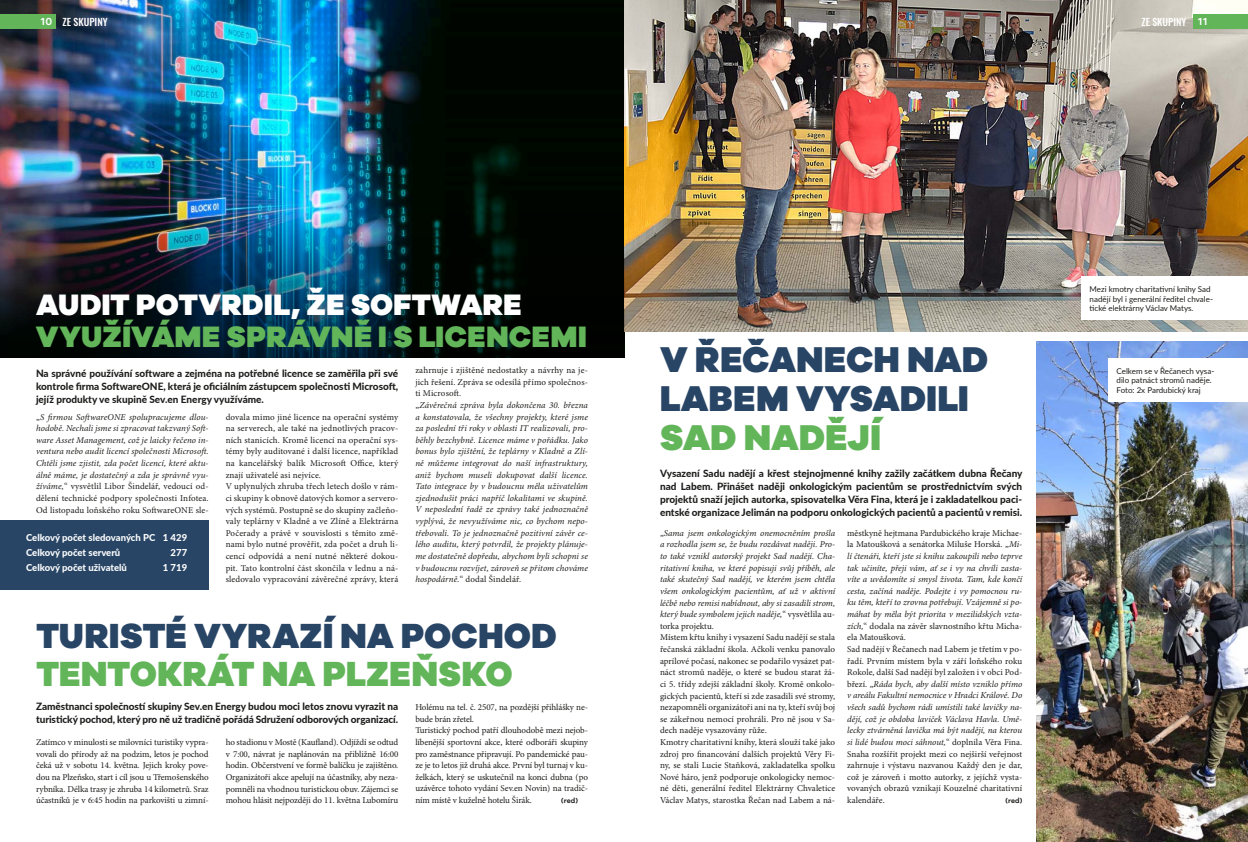
<style>
.page{position:relative;width:1248px;height:842px;background:#fff}
.page>*{position:absolute;margin:0;border:0;box-sizing:border-box;transform-origin:0 0}
.t1{font:900 37px/39px "Galano Grotesque";color:#284566}
.t2{font:900 37px "Galano Grotesque";color:#63b55a}
.t3{font:900 36px "Galano Grotesque";letter-spacing:.01em;color:#284566}
.t4{font:900 36px "Galano Grotesque";letter-spacing:.005em;color:#63b55a}
.t5{font:900 30.5px "Galano Grotesque";letter-spacing:.015em;color:#63b55a}
.t6{font:900 30.5px "Galano Grotesque";letter-spacing:.015em;color:#fff}
.t7{font:800 10px/13px "Lato";letter-spacing:-.005em;color:#1d1d1b;text-align:justify}
.t8{font:500 10px "Oswald";color:#fff}
.t9{font:800 9.5px/15px "Lato";color:#fff}
.t10{font:9px/11.6px "Minion Pro";letter-spacing:.005em;color:#1d1d1b}
.t11{font:italic 9px/11.6px "Minion Pro";letter-spacing:.005em;color:#1d1d1b}
.t12{font:8px/9.6px "Lato";color:#1d1d1b}
.t13{font:600 7px "Galano Grotesque Alt";letter-spacing:.005em;color:#1d1d1b}
.s1{font-family:"Amsi Pro";font-weight:700}
.s2{font-style:normal}
.s3{font-style:italic}
</style>
<div class="page">
<img style="left:0;top:0;width:624px;height:212px">
<img style="left:0;top:212px;width:624px;height:146px">
<img style="left:624px;top:0;width:623px;height:332px">
<div style="left:0;top:520px;width:209px;height:69px;background:#284566"></div>
<div style="left:1192px;top:14px;width:55px;height:14px;background:#63b55a"></div>
<div style="left:0;top:14px;width:56px;height:14px;background:#63b55a"></div>
<img style="left:1036px;top:342px;width:211px;height:500px">
<div style="left:1080px;top:276px;width:167px;height:44px;background:#fff"></div>
<div style="left:1107px;top:358px;width:140px;height:44px;background:#fff"></div>
<p class="t8" style="left:41px;top:15px;width:69px"><span class="s1">10</span> ZE SKUPINY</p>
<p class="t8" style="left:1141px;top:14px;width:68px">ZE SKUPINY <span class="s1">11</span></p>
<h3 class="t6" style="left:36px;top:286px;width:487px">AUDIT POTVRDIL, ŽE SOFTWARE</h3>
<h3 class="t5" style="left:36px;top:318px;width:552px">VYUŽÍVÁME SPRÁVNĚ I S LICENCEMI</h3>
<p class="t7" style="left:36px;top:366px;width:364px">Na správné používání software a zejména na potřebné licence se zaměřila při své kontrole firma SoftwareONE, která je oficiálním zástupcem společnosti Microsoft, jejíž produkty ve skupině Sev.en Energy využíváme.</p>
<p class="t11" style="left:415px;top:364px;width:174px"><span class="s2">zahrnuje i zjištěné nedostatky a návrhy na je&shy;jich řešení. Zpráva se odesílá přímo společnos&shy;ti Microsoft.<br>„</span>Závěrečná zpráva byla dokončena 30. března a konstatovala, že všechny projekty, které jsme za poslední tři roky v oblasti IT realizovali, pro&shy;běhly bezchybně. Licence máme v pořádku. Jako bonus bylo zjištění, že teplárny v Kladně a Zlí&shy;ně můžeme integrovat do naší infrastruktury, aniž bychom museli dokupovat další licence.<br>Tato integrace by v budoucnu měla uživatelům zjednodušit práci napříč lokalitami ve skupině.<br>V neposlední řadě ze zprávy také jednoznačně vyplývá, že nevyužíváme nic, co bychom nepo&shy;třebovali. To je jednoznačně pozitivní závěr ce&shy;lého auditu, který potvrdil, že projekty plánuje&shy;me dostatečně dopředu, abychom byli schopni se v budoucnu rozvíjet, zároveň se přitom chováme hospodárně.<span class="s2">“ dodal Šindelář.</span></p>
<p class="t11" style="left:36px;top:411px;width:174px;text-align:justify"><span class="s2">„</span>S firmou SoftwareONE spolupracujeme dlou&shy;hodobě. Nechali jsme si zpracovat takzvaný Soft&shy;ware Asset Management, což je laicky řečeno in&shy;ventura nebo audit licencí společnosti Microsoft.<br>Chtěli jsme zjistit, zda počet licencí, které aktu&shy;álně máme, je dostatečný a zda je správně vyu&shy;žíváme,<span class="s2">“ vysvětlil Libor Šindelář, vedoucí od&shy;dělení technické podpory společnosti Infotea.<br>Od listopadu loňského roku SoftwareONE sle-</span></p>
<p class="t10" style="left:226px;top:411px;width:174px">dovala mimo jiné licence na operační systémy na serverech, ale také na jednotlivých pracov&shy;ních stanicích. Kromě licencí na operační sys&shy;témy byly auditované i další licence, například na kancelářský balík Microsoft Office, který znají uživatelé asi nejvíce.<br>V uplynulých zhruba třech letech došlo v rám&shy;ci skupiny k obnově datových komor a servero&shy;vých systémů. Postupně se do skupiny začleňo&shy;valy teplárny v Kladně a ve Zlíně a Elektrárna Počerady a právě v souvislosti s těmito změ&shy;nami bylo nutné prověřit, zda počet a druh li&shy;cencí odpovídá a není nutné některé dokou&shy;pit. Tato kontrolní část skončila v lednu a ná&shy;sledovalo vypracování závěrečné zprávy, která</p>
<p class="t9" style="left:26px;top:530px;width:162px">Celkový počet sledovaných PC 1 429<br>Celkový počet serverů</p>
<p class="t9" style="left:171px;top:545px;width:18px">277</p>
<p class="t9" style="left:26px;top:560px;width:102px">Celkový počet uživatelů</p>
<p class="t9" style="left:163px;top:560px;width:26px">1 719</p>
<h2 class="t3" style="left:36px;top:613px;width:522px">TURISTÉ VYRAZÍ NA POCHOD</h2>
<h2 class="t4" style="left:36px;top:651px;width:478px">TENTOKRÁT NA PLZEŇSKO</h2>
<p class="t7" style="left:36px;top:700px;width:363px">Zaměstnanci společností skupiny Sev.en Energy budou moci letos znovu vyrazit na turistický pochod, který pro ně už tradičně pořádá Sdružení odborových organizací.</p>
<p class="t10" style="left:415px;top:701px;width:174px">Holému na tel. č. 2507, na pozdější přihlášky ne&shy;bude brán zřetel.<br>Turistický pochod patří dlouhodobě mezi nejob&shy;líbenější sportovní akce, které odboráři skupiny pro zaměstnance připravují. Po pandemické pau&shy;ze je to letos již druhá akce. První byl turnaj v ku&shy;želkách, který se uskutečnil na konci dubna (po uzávěrce tohoto vydání Sev.en Novin) na tradič&shy;ním místě v kuželně hotelu Širák.</p>
<p class="t10" style="left:36px;top:736px;width:174px;text-align:justify">Zatímco v minulosti se milovníci turistiky vypra&shy;vovali do přírody až na podzim, letos je pochod čeká už v sobotu 14. května. Jejich kroky pove&shy;dou na Plzeňsko, start i cíl jsou u Třemošenského rybníka. Délka trasy je zhruba 14 kilometrů. Sraz účastníků je v 6:45 hodin na parkovišti u zimní-</p>
<p class="t10" style="left:226px;top:736px;width:174px;text-align:justify">ho stadionu v Mostě (Kaufland). Odjíždí se odtud v 7:00, návrat je naplánován na přibližně 16:00 hodin. Občerstvení ve formě balíčku je zajištěno.<br>Organizátoři akce apelují na účastníky, aby neza&shy;pomněli na vhodnou turistickou obuv. Zájemci se mohou hlásit nejpozději do 11. května Lubomíru</p>
<p class="t13" style="left:561px;top:796px;width:18px">(red)</p>
<h1 class="t1" style="left:660px;top:339px;width:329px">V ŘEČANECH NAD<br>LABEM VYSADILI</h1>
<h1 class="t2" style="left:660px;top:414px;width:222px">SAD NADĚJÍ</h1>
<p class="t7" style="left:660px;top:466px;width:364px">Vysazení Sadu nadějí a křest stejnojmenné knihy zažily začátkem dubna Řečany nad Labem. Přinášet naději onkologickým pacientům se prostřednictvím svých projektů snaží jejich autorka, spisovatelka Věra Fina, která je i zakladatelkou paci&shy;entské organizace Jelimán na podporu onkologických pacientů a pacientů v remisi.</p>
<p class="t10" style="left:660px;top:527px;width:177px">„<span class="s3">Sama jsem onkologickým onemocněním prošla a rozhodla jsem se, že budu rozdávat naději. Pro&shy;to také vznikl autorský projekt Sad nadějí. Cha&shy;ritativní kniha, ve které popisuji svůj příběh, ale také skutečný Sad nadějí, ve kterém jsem chtěla všem onkologickým pacientům, ať už v aktivní léčbě nebo remisi nabídnout, aby si zasadili strom, který bude symbolem jejich naděje,</span>“ vysvětlila au&shy;torka projektu.<br>Místem křtu knihy i vysazení Sadu nadějí se stala řečanská základní škola. Ačkoli venku panovalo aprílové počasí, nakonec se podařilo vysázet pat&shy;náct stromů naděje, o které se budou starat žá&shy;ci 5. třídy zdejší základní školy. Kromě onkolo&shy;gických pacientů, kteří si zde zasadili své stromy, nezapomněli organizátoři ani na ty, kteří svůj boj se zákeřnou nemocí prohráli. Pro ně jsou v Sa&shy;dech naděje vysazovány růže.<br>Kmotry charitativní knihy, která slouží také jako zdroj pro financování dalších projektů Věry Fi&shy;ny, se stali Lucie Staňková, zakladatelka spolku Nové háro, jenž podporuje onkologicky nemoc&shy;né děti, generální ředitel Elektrárny Chvaletice Václav Matys, starostka Řečan nad Labem a ná-</p>
<p class="t11" style="left:847px;top:527px;width:177px"><span class="s2">městkyně hejtmana Pardubického kraje Michae&shy;la Matoušková a senátorka Miluše Horská. „</span>Mi&shy;lí čtenáři, kteří jste si knihu zakoupili nebo teprve tak učiníte, přeji vám, ať se i vy na chvíli zasta&shy;víte a uvědomíte si smysl života. Tam, kde končí cesta, začíná naděje. Podejte i vy pomocnou ru&shy;ku těm, kteří to zrovna potřebují. Vzájemně si po&shy;máhat by měla být priorita v mezilidských vzta&shy;zích,<span class="s2">“ dodala na závěr slavnostního křtu Micha&shy;ela Matoušková.<br>Sad nadějí v Řečanech nad Labem je třetím v po&shy;řadí. Prvním místem byla v září loňského roku Rokole, další Sad nadějí byl založen i v obci Pod&shy;březí. „</span>Ráda bych, aby další místo vzniklo přímo v areálu Fakultní nemocnice v Hradci Králové. Do všech sadů bychom rádi umístili také lavičky na&shy;dějí, což je obdoba laviček Václava Havla. Umě&shy;lecky ztvárněná lavička má být nadějí, na kterou si lidé budou moci sáhnout,<span class="s2">“ doplnila Věra Fina.<br>Snaha rozšířit projekt mezi co nejširší veřejnost zahrnuje i výstavu nazvanou Každý den je dar, což je zároveň i motto autorky, z jejíchž vysta&shy;vovaných obrazů vznikají Kouzelné charitativní kalendáře.</span></p>
<p class="t13" style="left:1005px;top:796px;width:18px">(red)</p>
<p class="t12" style="left:1089px;top:284px;width:125px">Mezi kmotry charitativní knihy Sad nadějí byl i generální ředitel chvale&shy;tické elektrárny Václav Matys.</p>
<p class="t12" style="left:1116px;top:365px;width:99px">Celkem se v Řečanech vysa&shy;dilo patnáct stromů naděje.<br>Foto: 2x Pardubický kraj</p>
</div>
